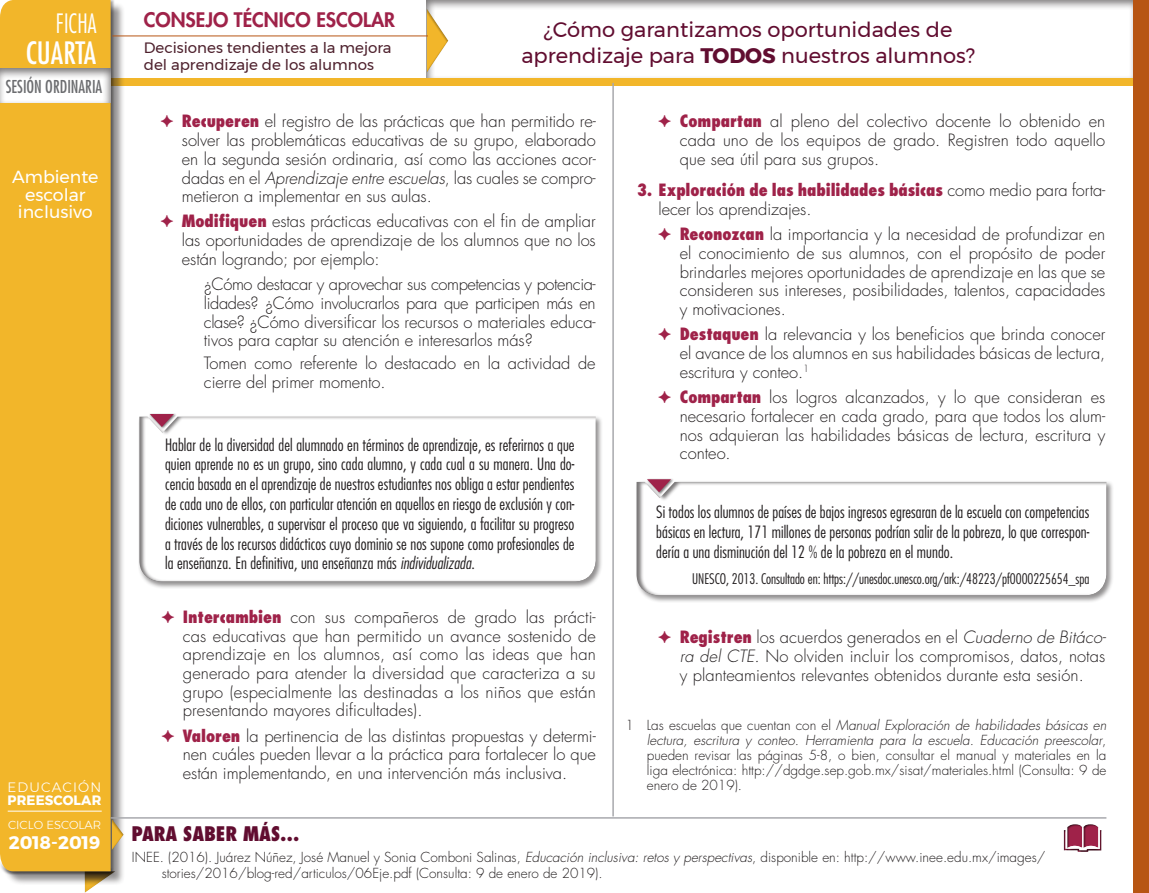
<style>
.page{position:relative;width:1149px;height:893px;background:#fff}
.page>*{position:absolute;margin:0;border:0;box-sizing:border-box;transform-origin:0 0}
.t1{font:condensed 30px "Futura Std";color:#fff}
.t2{font:300 condensed 25.95px "Futura Std";color:#fff;scale:.92 1}
.t3{font:21px/25.2px "Montserrat";color:#610d30;text-align:center}
.t4{font:800 condensed 19.65px "Futura Std";color:#610d30}
.t5{font:800 19.5px "Futura Std";color:#9f2249}
.t6{font:700 18.15px "Montserrat";color:#fff}
.t7{font:17.4px/17.4px "Montserrat";color:#fff;text-align:center}
.t8{font:condensed 17.25px "Futura Std";color:#6c6d70;scale:.94 1}
.t9{font:300 16.5px/18.8px "Futura Std";letter-spacing:-.005em;color:#231f20;text-align:justify}
.t10{font:300 condensed 16.5px/19.8px "Futura Std";letter-spacing:.005em;color:#231f20;text-align:justify}
.t11{font:15px/16.5px "Montserrat";color:#4e212d}
.t12{font:300 condensed 14.25px "Futura Std";letter-spacing:-.005em;color:#231f20}
.t13{font:700 13.65px "Montserrat";letter-spacing:.01em;color:#fff}
.t14{font:300 13.65px "Montserrat";letter-spacing:.085em;color:#fff}
.t15{font:300 13.5px/15px "Futura Std";color:#231f20}
.t16{font:300 11.7px "Montserrat";color:#fff}
.s1{font-weight:700}
.s2{font-family:"Arial Unicode MS";font-weight:400;color:#9f2249}
.s3{font-weight:800;font-stretch:condensed;color:#9f2249}
.s4{font-style:italic}
</style>
<div class="page">
<div style="left:426px;top:0;width:709px;height:79px;background:#231f20;opacity:.6"></div>
<div style="left:111px;top:78px;width:1021px;height:8px;background:#f2b62a"></div>
<div style="left:82px;top:869px;width:34px;height:24px;background:#231f20;opacity:.75"></div>
<div style="left:2px;top:2px;width:123px;height:883px;background:#231f20;opacity:.49"></div>
<div style="left:0;top:0;width:115px;height:875px;background:#231f20;opacity:.51"></div>
<div style="left:0;top:0;width:111px;height:871px;background:#f2b62a"></div>
<div style="left:0;top:67px;width:111px;height:37px;background:#231f20;opacity:.6"></div>
<div style="left:1133px;top:0;width:15px;height:893px;background:#b75513"></div>
<hr style="left:612px;top:83px;width:1px;height:733px;background:#a8a9ad">
<div style="left:138px;top:415px;width:465px;height:174px;background:#231f20;opacity:.5"></div>
<div style="left:137px;top:414px;width:459px;height:168px;background:#fff"></div>
<div style="left:149px;top:413px;width:28px;height:17px;background:#231f20;opacity:.59"></div>
<svg style="left:150px;top:414px;width:24px;height:13px"></svg>
<div style="left:634px;top:480px;width:479px;height:123px;background:#231f20;opacity:.5"></div>
<div style="left:634px;top:479px;width:473px;height:117px;background:#fff"></div>
<div style="left:645px;top:478px;width:28px;height:17px;background:#231f20;opacity:.59"></div>
<svg style="left:646px;top:479px;width:25px;height:13px"></svg>
<div style="left:426px;top:8px;width:24px;height:68px;background:#231f20;opacity:.3"></div>
<hr style="left:111px;top:817px;width:995px;height:2px;background:#a8a9ad">
<div style="left:1061px;top:824px;width:40px;height:30px;background:#231f20;opacity:.75"></div>
<div style="left:110px;top:817px;width:15px;height:36px;background:#231f20;opacity:.3"></div>
<hr style="left:112px;top:36px;width:316px;height:1px;background:#b75513">
<hr style="left:8px;top:811px;width:94px;height:1px;background:#fff">
<h2 class="t2" style="left:56px;top:8px;width:45px">FICHA</h2>
<h1 class="t1" style="left:26px;top:35px;width:72px">CUARTA</h1>
<p class="t8" style="left:6px;top:76px;width:104px">SESIÓN ORDINARIA</p>
<p class="t7" style="left:12px;top:168px;width:88px">Ambiente escolar inclusivo</p>
<p class="t14" style="left:8px;top:777px;width:95px">EDUCACIÓN</p>
<p class="t13" style="left:8px;top:789px;width:95px">PREESCOLAR</p>
<p class="t16" style="left:8px;top:815px;width:95px">CICLO ESCOLAR</p>
<p class="t6" style="left:9px;top:828px;width:93px">2018-2019</p>
<p class="t5" style="left:144px;top:8px;width:253px">CONSEJO TÉCNICO ESCOLAR</p>
<p class="t11" style="left:144px;top:40px;width:249px">Decisiones tendientes a la mejora del aprendizaje de los alumnos</p>
<p class="t3" style="left:521px;top:17px;width:455px">¿Cómo garantizamos oportunidades de aprendizaje para <span class="s1">TODOS</span> nuestros alumnos?</p>
<p class="t9" style="left:182px;top:112px;width:415px;text-indent:-22px"><span class="s2">✦</span> <span class="s3">Recuperen</span> el registro de las prácticas que han permitido re&shy;solver las problemáticas educativas de su grupo, elaborado en la segunda sesión ordinaria, así como las acciones acor&shy;dadas en el <span class="s4">Aprendizaje entre escuelas</span>, las cuales se compro&shy;metieron a implementar en sus aulas.</p>
<p class="t9" style="left:182px;top:213px;width:415px;text-indent:-22px"><span class="s2">✦</span> <span class="s3">Modifiquen</span> estas prácticas educativas con el fin de ampliar las oportunidades de aprendizaje de los alumnos que no los están logrando; por ejemplo:</p>
<p class="t9" style="left:204px;top:275px;width:393px">¿Cómo destacar y aprovechar sus competencias y potencia&shy;lidades? ¿Cómo involucrarlos para que participen más en clase? ¿Cómo diversificar los recursos o materiales educa&shy;tivos para captar su atención e interesarlos más?</p>
<p class="t9" style="left:204px;top:354px;width:393px">Tomen como referente lo destacado en la actividad de cierre del primer momento.</p>
<p class="t10" style="left:165px;top:434px;width:411px">Hablar de la diversidad del alumnado en términos de aprendizaje, es referirnos a que quien aprende no es un grupo, sino cada alumno, y cada cual a su manera. Una do&shy;cencia basada en el aprendizaje de nuestros estudiantes nos obliga a estar pendientes de cada uno de ellos, con particular atención en aquellos en riesgo de exclusión y con&shy;diciones vulnerables, a supervisar el proceso que va siguiendo, a facilitar su progreso a través de los recursos didácticos cuyo dominio se nos supone como profesionales de la enseñanza. En definitiva, una enseñanza más <span class="s4">individualizada</span>.</p>
<p class="t9" style="left:183px;top:608px;width:414px;text-indent:-22px"><span class="s2">✦</span> <span class="s3">Intercambien</span> con sus compañeros de grado las prácti&shy;cas educativas que han permitido un avance sostenido de aprendizaje en los alumnos, así como las ideas que han generado para atender la diversidad que caracteriza a su grupo (especialmente las destinadas a los niños que están presentando mayores dificultades).</p>
<p class="t9" style="left:183px;top:727px;width:414px;text-indent:-22px"><span class="s2">✦</span> <span class="s3">Valoren</span> la pertinencia de las distintas propuestas y determi&shy;nen cuáles pueden llevar a la práctica para fortalecer lo que están implementando, en una intervención más inclusiva.</p>
<p class="t4" style="left:131px;top:821px;width:169px">PARA SABER MÁS…</p>
<p class="t9" style="left:679px;top:112px;width:427px;text-indent:-22px"><span class="s2">✦</span> <span class="s3">Compartan</span> al pleno del colectivo docente lo obtenido en cada uno de los equipos de grado. Registren todo aquello que sea útil para sus grupos.</p>
<p class="t9" style="left:658px;top:181px;width:448px;text-indent:-21px"><span class="s3">3. Exploración de las habilidades básicas</span> como medio para forta&shy;lecer los aprendizajes.</p>
<p class="t9" style="left:679px;top:225px;width:427px;text-indent:-22px"><span class="s2">✦</span> <span class="s3">Reconozcan</span> la importancia y la necesidad de profundizar en el conocimiento de sus alumnos, con el propósito de poder brindarles mejores oportunidades de aprendizaje en las que se consideren sus intereses, posibilidades, talentos, capacidades y motivaciones.</p>
<p class="t9" style="left:679px;top:325px;width:427px;text-indent:-22px"><span class="s2">✦</span> <span class="s3">Destaquen</span> la relevancia y los beneficios que brinda conocer el avance de los alumnos en sus habilidades básicas de lectura, escritura y conteo.<sup>1</sup></p>
<p class="t9" style="left:679px;top:388px;width:427px;text-indent:-22px"><span class="s2">✦</span> <span class="s3">Compartan</span> los logros alcanzados, y lo que consideran es necesario fortalecer en cada grado, para que todos los alum&shy;nos adquieran las habilidades básicas de lectura, escritura y conteo.</p>
<p class="t10" style="left:656px;top:502px;width:434px">Si todos los alumnos de países de bajos ingresos egresaran de la escuela con competencias básicas en lectura, 171 millones de personas podrían salir de la pobreza, lo que correspon&shy;dería a una disminución del 12 % de la pobreza en el mundo.</p>
<p class="t12" style="left:692px;top:570px;width:398px">UNESCO, 2013. Consultado en: https://unesdoc.unesco.org/ark:/48223/pf0000225654_spa</p>
<p class="t9" style="left:679px;top:628px;width:428px;text-indent:-22px"><span class="s2">✦</span> <span class="s3">Registren</span> los acuerdos generados en el <span class="s4">Cuaderno de Bitáco&shy;ra del CTE.</span> No olviden incluir los compromisos, datos, notas y planteamientos relevantes obtenidos durante esta sesión.</p>
<p class="t15" style="left:646px;top:718px;width:461px;text-align:justify;text-indent:-21px">1 Las escuelas que cuentan con el <span class="s4">Manual Exploración de habilidades básicas en lectura, escritura y conteo. Herramienta para la escuela. Educación preescolar</span>, pueden revisar las páginas 5-8, o bien, consultar el manual y materiales en la liga electrónica: http://dgdge.sep.gob.mx/sisat/materiales.html (Consulta: 9 de enero de 2019).</p>
<p class="t15" style="left:162px;top:849px;width:885px;line-height:16.2px;text-indent:-30px">INEE. (2016). Juárez Núñez, José Manuel y Sonia Comboni Salinas, <span class="s4">Educación inclusiva: retos y perspectivas</span>, disponible en: http://www.inee.edu.mx/images/ stories/2016/blog-red/articulos/06Eje.pdf (Consulta: 9 de enero de 2019).</p>
</div>
